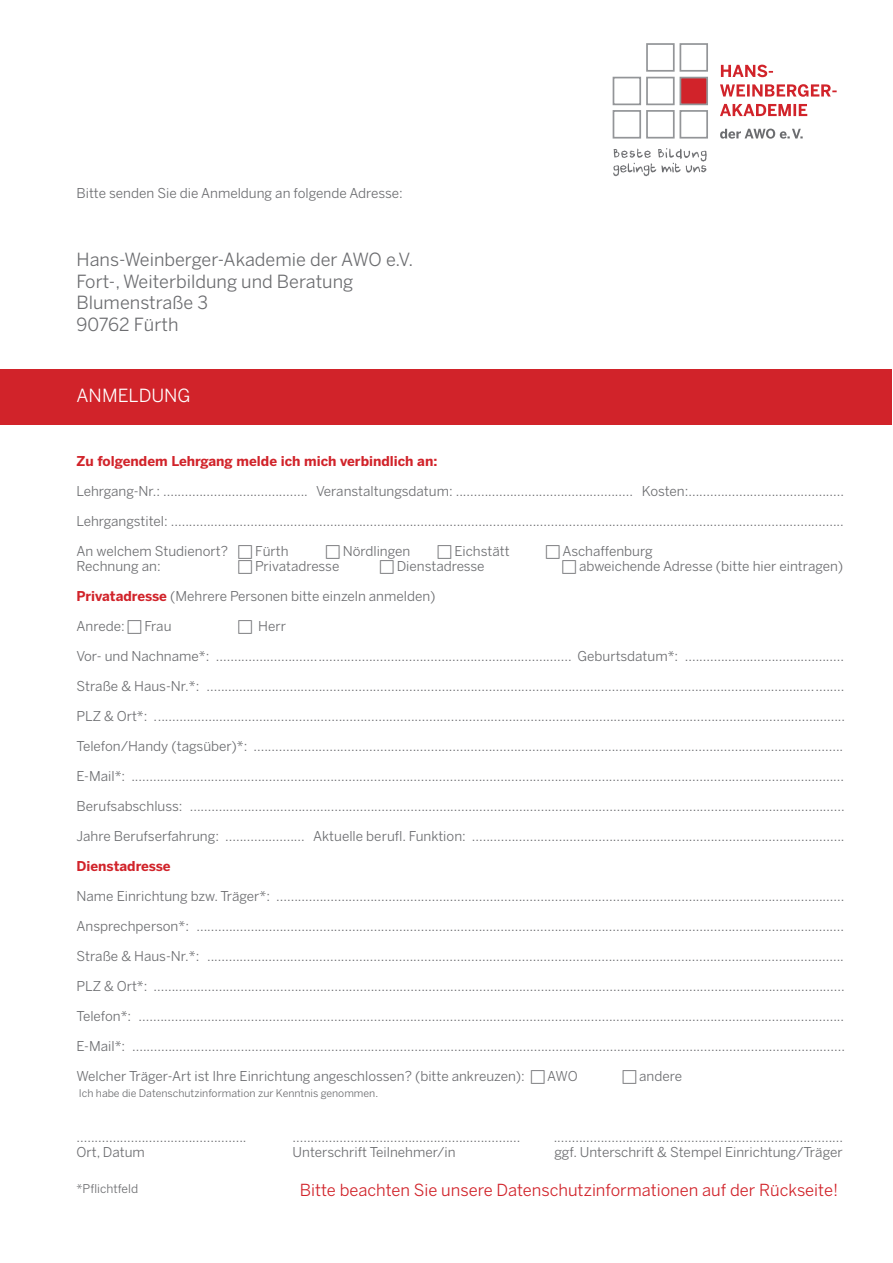
<style>
.page{position:relative;width:893px;height:1263px;background:#fff}
.page>*{position:absolute;margin:0;border:0;box-sizing:border-box;transform-origin:0 0}
.t1{font:18px/21.6px "Benton Sans";color:#6c6d70}
.t2{font:18px "Benton Sans";color:#fff}
.t3{font:16.5px "Benton Sans";color:#d1232a}
.t4{font:13.5px "Benton Sans";color:#6c6d70}
.t5{font:700 13.5px "Benton Sans";color:#d1232a}
.t6{font:12px "Benton Sans";color:#6c6d70}
.t7{font:10.5px "Benton Sans";color:#6c6d70}
.s1{font-weight:700;color:#d1232a}
</style>
<div class="page">
<div style="left:0;top:369px;width:891px;height:56px;background:#d1232a"></div>
<svg style="left:612px;top:43px;width:96px;height:96px"></svg>
<svg style="left:613px;top:148px;width:94px;height:28px"></svg>
<svg style="left:720px;top:129px;width:83px;height:10px"></svg>
<svg style="left:720px;top:104px;width:87px;height:12px"></svg>
<svg style="left:720px;top:84px;width:117px;height:13px"></svg>
<svg style="left:721px;top:65px;width:52px;height:12px"></svg>
<p class="t4" style="left:77px;top:185px;width:328px">Bitte senden Sie die Anmeldung an folgende Adresse:</p>
<h1 class="t1" style="left:77px;top:249px;width:338px">Hans-Weinberger-Akademie der AWO e.V.<br>Fort-, Weiterbildung und Beratung<br>Blumenstraße 3<br>90762 Fürth</h1>
<h1 class="t2" style="left:77px;top:385px;width:116px">ANMELDUNG</h1>
<p class="t5" style="left:77px;top:453px;width:362px">Zu folgendem Lehrgang melde ich mich verbindlich an:</p>
<p class="t4" style="left:77px;top:484px;width:769px">Lehrgang-Nr.: ........................................ Veranstaltungsdatum: ................................................. Kosten:...........................................</p>
<p class="t4" style="left:77px;top:514px;width:769px">Lehrgangstitel: ..........................................................................................................................................................................................</p>
<p class="t4" style="left:77px;top:544px;width:153px">An welchem Studienort?</p>
<p class="t4" style="left:255px;top:544px;width:35px">Fürth</p>
<p class="t4" style="left:343px;top:544px;width:69px">Nördlingen</p>
<p class="t4" style="left:454px;top:544px;width:57px">Eichstätt</p>
<p class="t4" style="left:562px;top:544px;width:92px">Aschaffenburg</p>
<p class="t4" style="left:77px;top:558px;width:86px">Rechnung an:</p>
<p class="t4" style="left:255px;top:558px;width:86px">Privatadresse</p>
<p class="t4" style="left:397px;top:558px;width:89px">Dienstadresse</p>
<p class="t4" style="left:579px;top:558px;width:266px">abweichende Adresse (bitte hier eintragen)</p>
<p class="t4" style="left:77px;top:588px;width:361px"><span class="s1">Privatadresse</span> (Mehrere Personen bitte einzeln anmelden)</p>
<p class="t4" style="left:77px;top:618px;width:50px">Anrede:</p>
<p class="t4" style="left:144px;top:618px;width:29px">Frau</p>
<p class="t4" style="left:258px;top:618px;width:29px">Herr</p>
<p class="t4" style="left:77px;top:648px;width:769px">Vor- und Nachname*: .................................................................................................. Geburtsdatum*: ............................................</p>
<p class="t4" style="left:77px;top:678px;width:769px">Straße &amp; Haus-Nr.*: ................................................................................................................................................................................</p>
<p class="t4" style="left:77px;top:708px;width:770px">PLZ &amp; Ort*: ...............................................................................................................................................................................................</p>
<p class="t4" style="left:77px;top:738px;width:768px">Telefon/Handy (tagsüber)*: ...................................................................................................................................................................</p>
<p class="t4" style="left:77px;top:768px;width:769px">E-Mail*: .....................................................................................................................................................................................................</p>
<p class="t4" style="left:77px;top:798px;width:770px">Berufsabschluss: .....................................................................................................................................................................................</p>
<p class="t4" style="left:77px;top:828px;width:769px">Jahre Berufserfahrung: ...................... Aktuelle berufl. Funktion: .......................................................................................................</p>
<p class="t5" style="left:77px;top:858px;width:96px">Dienstadresse</p>
<p class="t4" style="left:77px;top:888px;width:769px">Name Einrichtung bzw. Träger*: .............................................................................................................................................................</p>
<p class="t4" style="left:77px;top:918px;width:769px">Ansprechperson*: ...................................................................................................................................................................................</p>
<p class="t4" style="left:77px;top:948px;width:769px">Straße &amp; Haus-Nr.*: ................................................................................................................................................................................</p>
<p class="t4" style="left:77px;top:978px;width:770px">PLZ &amp; Ort*: ...............................................................................................................................................................................................</p>
<p class="t4" style="left:77px;top:1008px;width:769px">Telefon*: ...................................................................................................................................................................................................</p>
<p class="t4" style="left:77px;top:1038px;width:770px">E-Mail*: .....................................................................................................................................................................................................</p>
<p class="t4" style="left:77px;top:1068px;width:450px">Welcher Träger-Art ist Ihre Einrichtung angeschlossen? (bitte ankreuzen):</p>
<p class="t4" style="left:547px;top:1068px;width:32px">AWO</p>
<p class="t4" style="left:639px;top:1068px;width:44px">andere</p>
<p class="t7" style="left:79px;top:1086px;width:301px">Ich habe die Datenschutzinformation zur Kenntnis genommen.</p>
<p class="t4" style="left:77px;top:1129px;width:172px">...............................................</p>
<p class="t4" style="left:293px;top:1129px;width:229px">...............................................................</p>
<p class="t4" style="left:554px;top:1129px;width:291px">................................................................................</p>
<p class="t4" style="left:77px;top:1144px;width:70px">Ort, Datum</p>
<p class="t4" style="left:293px;top:1144px;width:165px">Unterschrift Teilnehmer/in</p>
<p class="t4" style="left:554px;top:1144px;width:290px">ggf. Unterschrift &amp; Stempel Einrichtung/Träger</p>
<p class="t6" style="left:77px;top:1181px;width:63px">*Pflichtfeld</p>
<p class="t3" style="left:300px;top:1180px;width:540px">Bitte beachten Sie unsere Datenschutzinformationen auf der Rückseite!</p>
</div>
